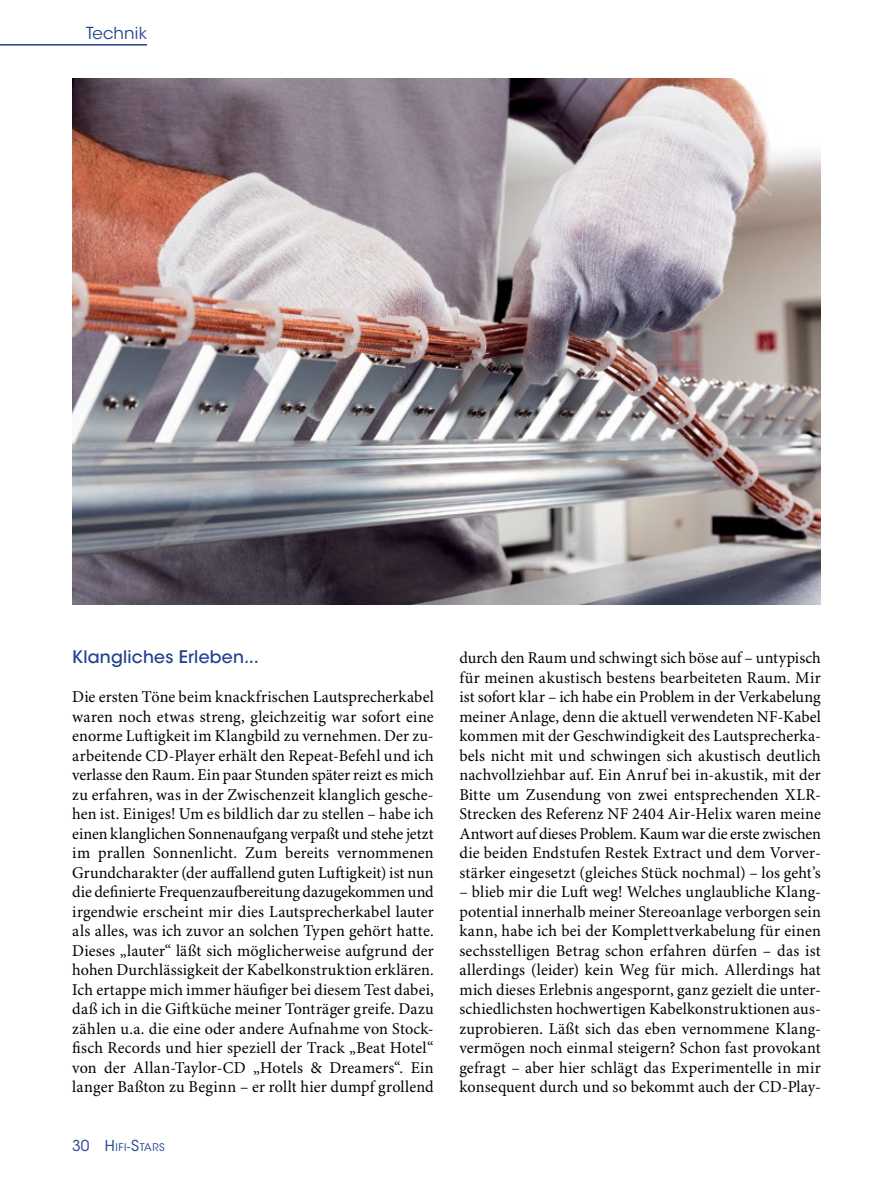
<style>
.page{position:relative;width:893px;height:1191px;background:#fff}
.page>*{position:absolute;margin:0;border:0;box-sizing:border-box;transform-origin:0 0}
.t1{font:500 17.25px "ITC Avant Garde Std";letter-spacing:.01em;color:#224090}
.t2{font:16.5px/19.5px "Minion Pro";letter-spacing:.01em;color:#000;text-align:justify}
.t3{font:16.5px "ITC Avant Garde Std";letter-spacing:.01em;color:#224090}
.t4{font:15px "ITC Avant Garde Std";color:#224090}
.t5{font:10.5px "ITC Avant Garde Std";letter-spacing:.055em;color:#224090}
.s1{font-size:15px}
.s2{font-size:12px}
</style>
<div class="page">
<img style="left:72px;top:78px;width:749px;height:526px">
<hr style="left:0;top:44px;width:147px;height:2px;background:#224090">
<p class="t3" style="left:86px;top:23px;width:62px">Technik</p>
<p class="t1" style="left:72px;top:646px;width:188px">Klangliches Erleben...</p>
<p class="t2" style="left:72px;top:688px;width:363px">Die ersten Töne beim knackfrischen Lautsprecherkabel waren noch etwas streng, gleichzeitig war sofort eine enorme Luftigkeit im Klangbild zu vernehmen. Der zu&shy;arbeitende CD-Player erhält den Repeat-Befehl und ich verlasse den Raum. Ein paar Stunden später reizt es mich zu erfahren, was in der Zwischenzeit klanglich gesche&shy;hen ist. Einiges! Um es bildlich dar zu stellen – habe ich einen klanglichen Sonnenaufgang verpaßt und stehe jetzt im prallen Sonnenlicht. Zum bereits vernommenen Grundcharakter (der auffallend guten Luftigkeit) ist nun die definierte Frequenzaufbereitung dazugekommen und irgendwie erscheint mir dies Lautsprecherkabel lauter als alles, was ich zuvor an solchen Typen gehört hatte.<br>Dieses „lauter“ läßt sich möglicherweise aufgrund der hohen Durchlässigkeit der Kabelkonstruktion erklären.<br>Ich ertappe mich immer häufiger bei diesem Test dabei, daß ich in die Giftküche meiner Tonträger greife. Dazu zählen u.a. die eine oder andere Aufnahme von Stock&shy;fisch Records und hier speziell der Track „Beat Hotel“ von der Allan-Taylor-CD „Hotels &amp; Dreamers“. Ein langer Baßton zu Beginn – er rollt hier dumpf grollend</p>
<p class="t4" style="left:72px;top:1136px;width:19px">30</p>
<p class="t5" style="left:105px;top:1140px;width:61px"><span class="s1">H</span>IFI<span class="s2">-</span><span class="s1">S</span>TARS</p>
<p class="t2" style="left:459px;top:649px;width:363px">durch den Raum und schwingt sich böse auf – untypisch für meinen akustisch bestens bearbeiteten Raum. Mir ist sofort klar – ich habe ein Problem in der Verkabelung meiner Anlage, denn die aktuell verwendeten NF-Kabel kommen mit der Geschwindigkeit des Lautsprecherka&shy;bels nicht mit und schwingen sich akustisch deutlich nachvollziehbar auf. Ein Anruf bei in-akustik, mit der Bitte um Zusendung von zwei entsprechenden XLR-Strecken des Referenz NF 2404 Air-Helix waren meine Antwort auf dieses Problem. Kaum war die erste zwischen die beiden Endstufen Restek Extract und dem Vorver&shy;stärker eingesetzt (gleiches Stück nochmal) – los geht’s</p>
<p class="t2" style="left:459px;top:883px;width:363px">– blieb mir die Luft weg! Welches unglaubliche Klang&shy;potential innerhalb meiner Stereoanlage verborgen sein kann, habe ich bei der Komplettverkabelung für einen sechsstelligen Betrag schon erfahren dürfen – das ist allerdings (leider) kein Weg für mich. Allerdings hat mich dieses Erlebnis angespornt, ganz gezielt die unter&shy;schiedlichsten hochwertigen Kabelkonstruktionen aus&shy;zuprobieren. Läßt sich das eben vernommene Klang&shy;vermögen noch einmal steigern? Schon fast provokant gefragt – aber hier schlägt das Experimentelle in mir konsequent durch und so bekommt auch der CD-Play-</p>
</div>
